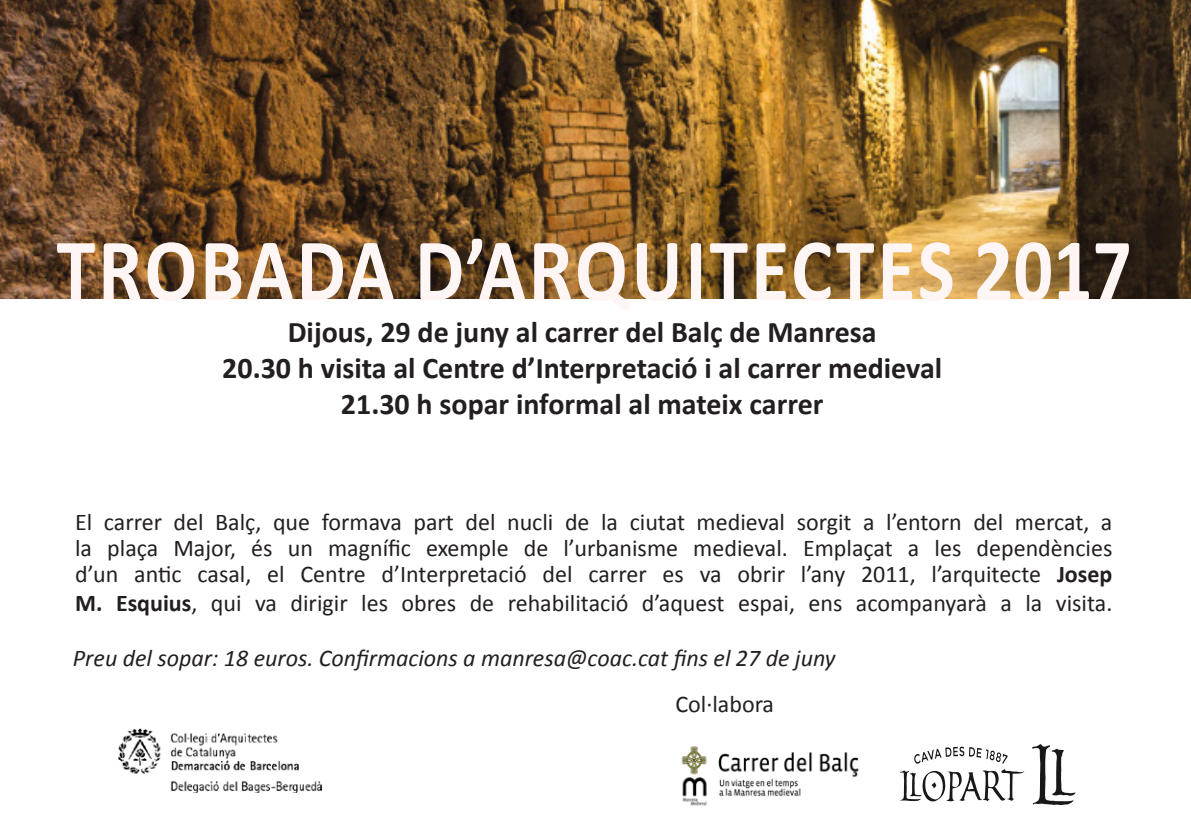
<style>
.page{position:relative;width:1191px;height:840px;background:#fff}
.page>*{position:absolute;margin:0;border:0;box-sizing:border-box;transform-origin:0 0}
.t1{font:700 89.6px "Calibri";letter-spacing:.04em;color:#fef6f5;scale:.87 1}
.t2{font:700 30px "Calibri";color:#231f20}
.t3{font:24px/26px "Calibri";color:#231f20;text-align:justify}
.t4{font:italic 24px "Calibri";color:#231f20}
.s1{font-weight:700}
</style>
<div class="page">
<img style="left:0;top:0;width:1191px;height:298px">
<img style="left:119px;top:728px;width:203px;height:63px">
<svg style="left:900px;top:746px;width:124px;height:55px"></svg>
<svg style="left:1032px;top:744px;width:43px;height:61px"></svg>
<img style="left:681px;top:746px;width:178px;height:60px">
<p class="t1" style="left:57px;top:207px;width:1237px">TROBADA D’ARQUITECTES 2017</p>
<p class="t2" style="left:288px;top:311px;width:590px">Dijous, 29 de juny al carrer del Balç de Manresa</p>
<p class="t2" style="left:222px;top:347px;width:721px">20.30 h visita al Centre d’Interpretació i al carrer medieval</p>
<p class="t2" style="left:341px;top:383px;width:484px">21.30 h sopar informal al mateix carrer</p>
<p class="t3" style="left:75px;top:508px;width:1038px">El carrer del Balç, que formava part del nucli de la ciutat medieval sorgit a l’entorn del mercat, a la plaça Major, és un magnífic exemple de l’urbanisme medieval. Emplaçat a les dependències d’un antic casal, el Centre d’Interpretació del carrer es va obrir l’any 2011, l’arquitecte <span class="s1">Josep</span></p>
<p class="t3" style="left:75px;top:588px;width:1038px"><span class="s1">M. Esquius</span>, qui va dirigir les obres de rehabilitació d’aquest espai, ens acompanyarà a la visita.</p>
<p class="t4" style="left:73px;top:641px;width:764px">Preu del sopar: 18 euros. Confirmacions a manresa@coac.cat fins el 27 de juny</p>
<p class="t3" style="left:675px;top:690px;width:100px">Col·labora</p>
</div>
